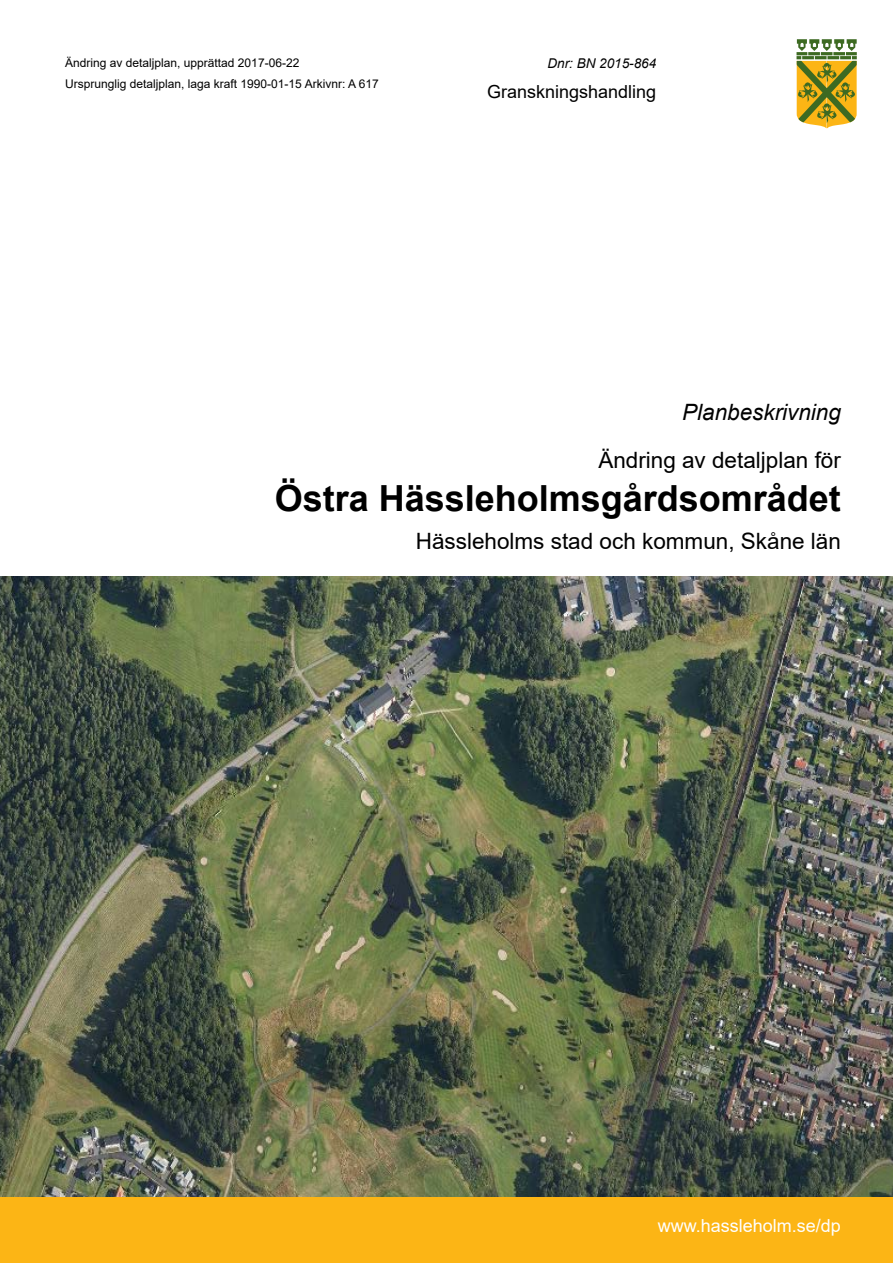
<style>
.page{position:relative;width:893px;height:1263px;background:#fff}
.page>*{position:absolute;margin:0;border:0;box-sizing:border-box;transform-origin:0 0}
.t1{font:700 36px "Arial";color:#000}
.t2{font:22.5px "Arial";color:#000}
.t3{font:italic 22.5px "Arial";color:#000}
.t4{font:18px "Arial";color:#fff}
.t5{font:18px "Arial";color:#000}
.t6{font:italic 13.5px "Arial";color:#000}
.t7{font:12px/21px "Arial";color:#000}
</style>
<div class="page">
<svg style="left:796px;top:39px;width:61px;height:90px;background:#b0a444"></svg>
<img style="left:0;top:577px;width:893px;height:620px">
<div style="left:0;top:1197px;width:893px;height:66px;background:#fcb515"></div>
<p class="t7" style="left:65px;top:52px;width:315px">Ändring av detaljplan, upprättad 2017-06-22<br>Ursprunglig detaljplan, laga kraft 1990-01-15 Arkivnr: A 617</p>
<p class="t6" style="left:547px;top:54px;width:110px">Dnr: BN 2015-864</p>
<h3 class="t5" style="left:487px;top:79px;width:171px">Granskningshandling</h3>
<h2 class="t3" style="left:682px;top:397px;width:160px">Planbeskrivning</h2>
<h2 class="t2" style="left:598px;top:445px;width:244px">Ändring av detaljplan för</h2>
<h1 class="t1" style="left:275px;top:473px;width:568px">Östra Hässleholmsgårdsområdet</h1>
<h2 class="t2" style="left:416px;top:525px;width:427px">Hässleholms stad och kommun, Skåne län</h2>
<h3 class="t4" style="left:658px;top:1213px;width:185px">www.hassleholm.se/dp</h3>
</div>
